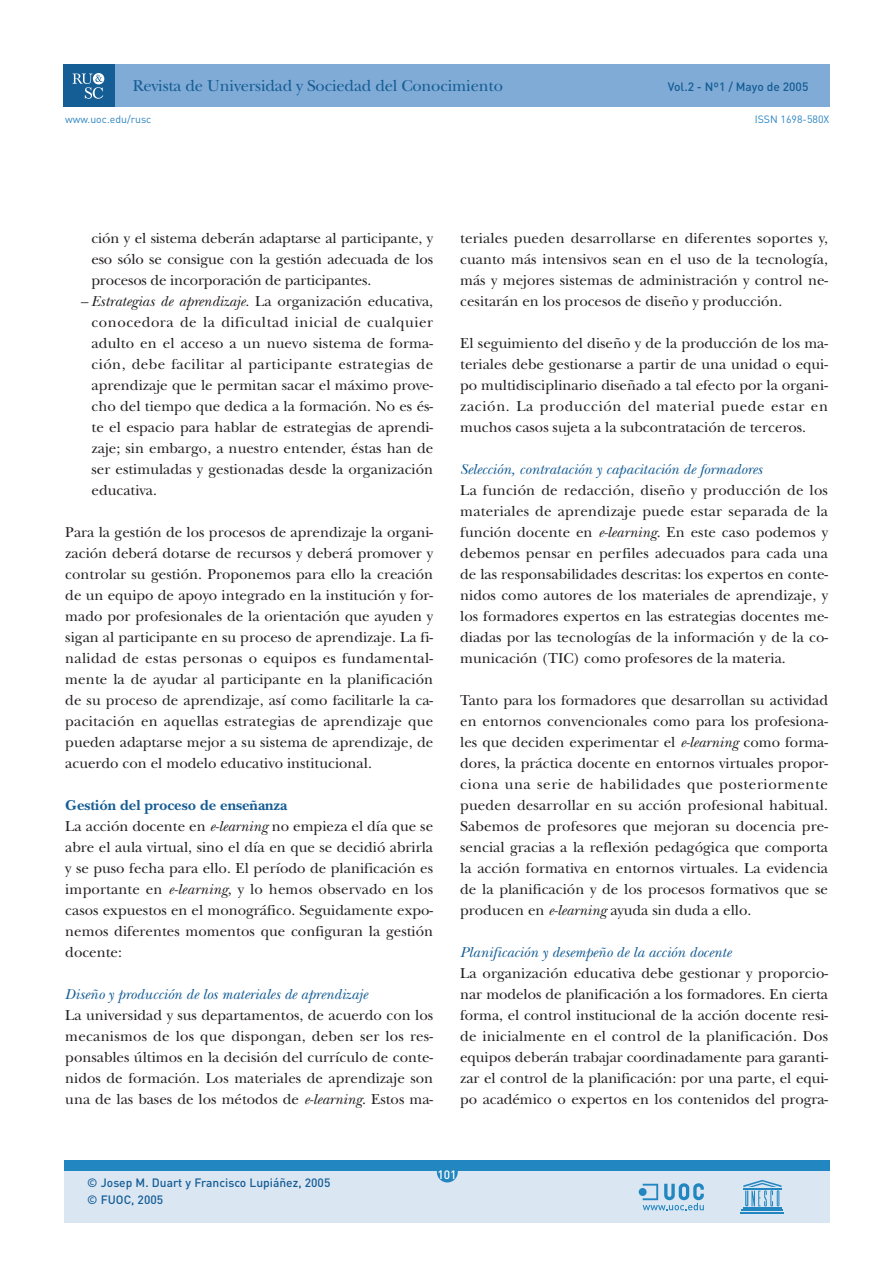
<style>
.page{position:relative;width:893px;height:1262px;background:#fff}
.page>*{position:absolute;margin:0;border:0;box-sizing:border-box;transform-origin:0 0}
.t1{font:16.5px "New Baskerville";letter-spacing:-.01em;color:#155d95}
.t2{font:15px/21px "New Baskerville";color:#231f20;text-align:justify}
.t3{font:italic 15px "New Baskerville";color:#155d95}
.t4{font:500 12px/16.2px "DIN";color:#155d95}
.t5{font:500 12px "DIN";color:#fff}
.t6{font:10.5px "DIN";color:#2a83be}
.s1{font-style:italic}
.s2{font-weight:700;color:#155d95}
</style>
<div class="page">
<div style="left:85px;top:64px;width:744px;height:43px;background:#80abd6"></div>
<div style="left:64px;top:64px;width:51px;height:43px;background:#155d95"></div>
<svg style="left:72px;top:73px;width:32px;height:26px"></svg>
<div style="left:64px;top:1160px;width:765px;height:11px;background:#2286c0"></div>
<div style="left:64px;top:1171px;width:765px;height:51px;background:#dbe6f3"></div>
<hr style="left:743px;top:1207px;width:38px;height:1px;background:#2286c0">
<hr style="left:741px;top:1209px;width:42px;height:2px;background:#2286c0">
<hr style="left:740px;top:1212px;width:44px;height:1px;background:#2286c0">
<svg style="left:743px;top:1180px;width:38px;height:26px"></svg>
<div style="left:437px;top:1161px;width:21px;height:21px;background:#2286c0;border-radius:50%"></div>
<svg style="left:638px;top:1183px;width:65px;height:27px"></svg>
<p class="t1" style="left:133px;top:80px;width:372px">Revista de Universidad y Sociedad del Conocimiento</p>
<p class="t4" style="left:668px;top:80px;width:142px">Vol.2 - Nº1 / Mayo de 2005</p>
<p class="t6" style="left:65px;top:116px;width:88px">www.uoc.edu/rusc</p>
<p class="t6" style="left:755px;top:116px;width:76px">ISSN 1698-580X</p>
<p class="t2" style="left:91px;top:229px;width:343px">ción y el sistema deberán adaptarse al participante, y eso sólo se consigue con la gestión adecuada de los procesos de incorporación de participantes.</p>
<p class="t2" style="left:92px;top:292px;width:343px;text-indent:-11px"><span class="s1">– Estrategias de aprendizaje.</span> La organización educativa, conocedora de la dificultad inicial de cualquier adulto en el acceso a un nuevo sistema de forma&shy;ción, debe facilitar al participante estrategias de aprendizaje que le permitan sacar el máximo prove&shy;cho del tiempo que dedica a la formación. No es és&shy;te el espacio para hablar de estrategias de aprendi&shy;zaje; sin embargo, a nuestro entender, éstas han de ser estimuladas y gestionadas desde la organización educativa.</p>
<p class="t2" style="left:65px;top:523px;width:369px">Para la gestión de los procesos de aprendizaje la organi&shy;zación deberá dotarse de recursos y deberá promover y controlar su gestión. Proponemos para ello la creación de un equipo de apoyo integrado en la institución y for&shy;mado por profesionales de la orientación que ayuden y sigan al participante en su proceso de aprendizaje. La fi&shy;nalidad de estas personas o equipos es fundamental&shy;mente la de ayudar al participante en la planificación de su proceso de aprendizaje, así como facilitarle la ca&shy;pacitación en aquellas estrategias de aprendizaje que pueden adaptarse mejor a su sistema de aprendizaje, de acuerdo con el modelo educativo institucional.</p>
<p class="t2" style="left:65px;top:796px;width:369px;text-align:left"><span class="s2">Gestión del proceso de enseñanza<br></span>La acción docente en <span class="s1">e-learning</span> no empieza el día que se abre el aula virtual, sino el día en que se decidió abrirla y se puso fecha para ello. El período de planificación es importante en <span class="s1">e-learning</span>, y lo hemos observado en los casos expuestos en el monográfico. Seguidamente expo&shy;nemos diferentes momentos que configuran la gestión docente:</p>
<p class="t3" style="left:65px;top:989px;width:304px">Diseño y producción de los materiales de aprendizaje</p>
<p class="t2" style="left:65px;top:1006px;width:369px">La universidad y sus departamentos, de acuerdo con los mecanismos de los que dispongan, deben ser los res&shy;ponsables últimos en la decisión del currículo de conte&shy;nidos de formación. Los materiales de aprendizaje son una de las bases de los métodos de <span class="s1">e-learning</span>. Estos ma-</p>
<p class="t2" style="left:460px;top:229px;width:369px">teriales pueden desarrollarse en diferentes soportes y, cuanto más intensivos sean en el uso de la tecnología, más y mejores sistemas de administración y control ne&shy;cesitarán en los procesos de diseño y producción.</p>
<p class="t2" style="left:460px;top:334px;width:369px">El seguimiento del diseño y de la producción de los ma&shy;teriales debe gestionarse a partir de una unidad o equi&shy;po multidisciplinario diseñado a tal efecto por la organi&shy;zación. La producción del material puede estar en muchos casos sujeta a la subcontratación de terceros.</p>
<p class="t3" style="left:460px;top:464px;width:304px">Selección, contratación y capacitación de formadores</p>
<p class="t2" style="left:460px;top:481px;width:369px">La función de redacción, diseño y producción de los materiales de aprendizaje puede estar separada de la función docente en <span class="s1">e-learning</span>. En este caso podemos y debemos pensar en perfiles adecuados para cada una de las responsabilidades descritas: los expertos en conte&shy;nidos como autores de los materiales de aprendizaje, y los formadores expertos en las estrategias docentes me&shy;diadas por las tecnologías de la información y de la co&shy;municación (TIC) como profesores de la materia.</p>
<p class="t2" style="left:460px;top:691px;width:369px">Tanto para los formadores que desarrollan su actividad en entornos convencionales como para los profesiona&shy;les que deciden experimentar el <span class="s1">e-learning</span> como forma&shy;dores, la práctica docente en entornos virtuales propor&shy;ciona una serie de habilidades que posteriormente pueden desarrollar en su acción profesional habitual.<br>Sabemos de profesores que mejoran su docencia pre&shy;sencial gracias a la reflexión pedagógica que comporta la acción formativa en entornos virtuales. La evidencia de la planificación y de los procesos formativos que se producen en <span class="s1">e-learning</span> ayuda sin duda a ello.</p>
<p class="t3" style="left:460px;top:947px;width:272px">Planificación y desempeño de la acción docente</p>
<p class="t2" style="left:460px;top:964px;width:369px">La organización educativa debe gestionar y proporcio&shy;nar modelos de planificación a los formadores. En cierta forma, el control institucional de la acción docente resi&shy;de inicialmente en el control de la planificación. Dos equipos deberán trabajar coordinadamente para garanti&shy;zar el control de la planificación: por una parte, el equi&shy;po académico o expertos en los contenidos del progra-</p>
<p class="t4" style="left:87px;top:1176px;width:244px">© Josep M. Duart y Francisco Lupiáñez, 2005 © FUOC, 2005</p>
<p class="t5" style="left:444px;top:1164px;width:8px">1</p>
<p class="t5" style="left:437px;top:1170px;width:21px">101</p>
</div>
